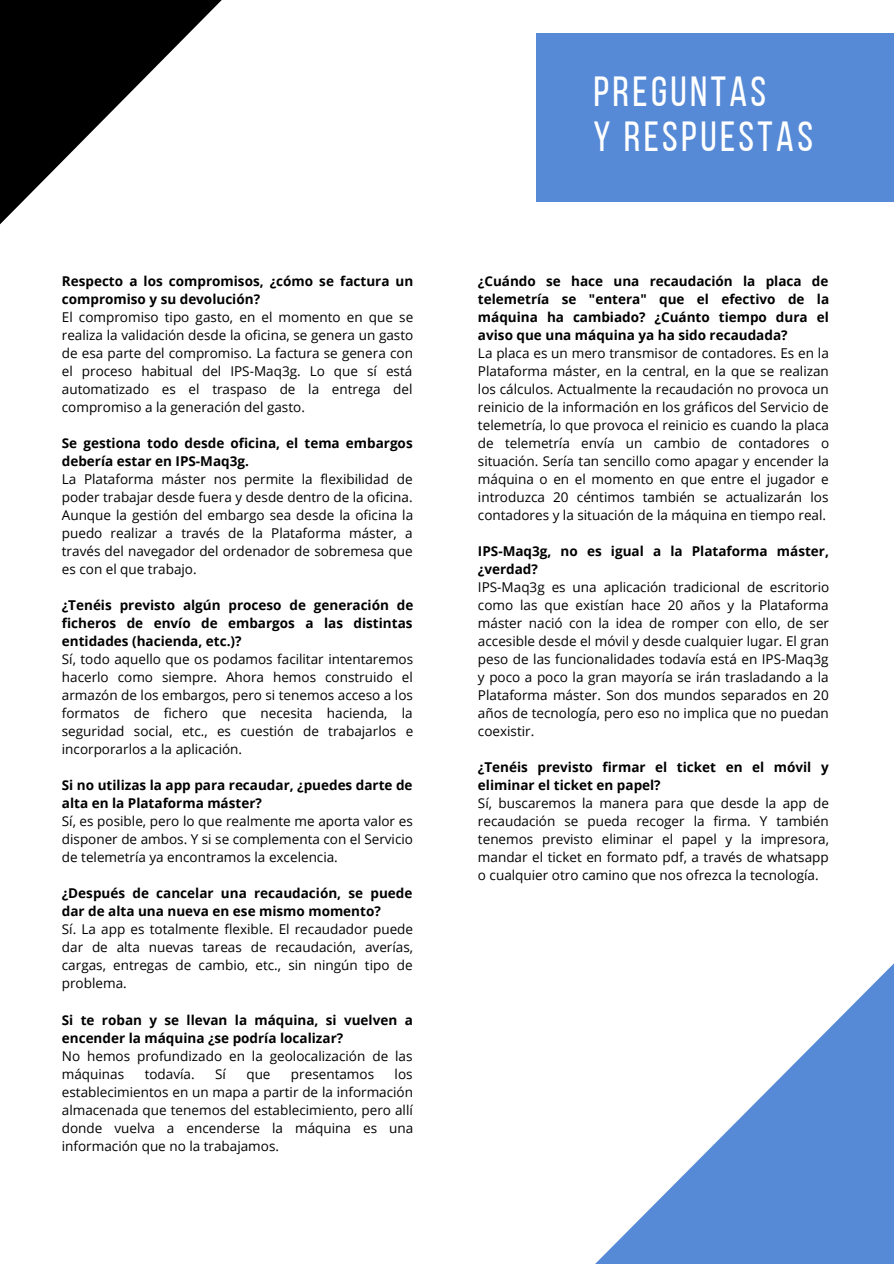
<style>
.page{position:relative;width:894px;height:1264px;background:#fff}
.page>*{position:absolute;margin:0;border:0;box-sizing:border-box;transform-origin:0 0}
.t1{font:42px "Bebas Neue";letter-spacing:.08em;color:#fff}
.t2{font:13.5px/18px "Open Sans";color:#000;text-align:justify}
.t3{font:700 13.5px/18px "Open Sans";color:#000}
</style>
<div class="page">
<svg style="left:0;top:0;width:222px;height:225px;fill:#000"></svg>
<div style="left:536px;top:34px;width:357px;height:168px;background:#568ad6"></div>
<svg style="left:596px;top:964px;width:297px;height:299px"></svg>
<p class="t3" style="left:62px;top:271px;width:353px">Respecto a los compromisos, ¿cómo se factura un compromiso y su devolución?</p>
<p class="t2" style="left:62px;top:307px;width:353px">El compromiso tipo gasto, en el momento en que se realiza la validación desde la oficina, se genera un gasto de esa parte del compromiso. La factura se genera con el proceso habitual del IPS-Maq3g. Lo que sí está automatizado es el traspaso de la entrega del compromiso a la generación del gasto.</p>
<p class="t3" style="left:62px;top:433px;width:352px">Se gestiona todo desde oficina, el tema embargos debería estar en IPS-Maq3g.</p>
<p class="t2" style="left:62px;top:469px;width:353px">La Plataforma máster nos permite la flexibilidad de poder trabajar desde fuera y desde dentro de la oficina.<br>Aunque la gestión del embargo sea desde la oficina la puedo realizar a través de la Plataforma máster, a través del navegador del ordenador de sobremesa que es con el que trabajo.</p>
<p class="t3" style="left:62px;top:595px;width:353px;text-align:justify">¿Tenéis previsto algún proceso de generación de ficheros de envío de embargos a las distintas entidades (hacienda, etc.)?</p>
<p class="t2" style="left:62px;top:649px;width:353px">Sí, todo aquello que os podamos facilitar intentaremos hacerlo como siempre. Ahora hemos construido el armazón de los embargos, pero si tenemos acceso a los formatos de fichero que necesita hacienda, la seguridad social, etc., es cuestión de trabajarlos e incorporarlos a la aplicación.</p>
<p class="t3" style="left:62px;top:776px;width:352px">Si no utilizas la app para recaudar, ¿puedes darte de alta en la Plataforma máster?</p>
<p class="t2" style="left:62px;top:812px;width:352px">Sí, es posible, pero lo que realmente me aporta valor es disponer de ambos. Y si se complementa con el Servicio de telemetría ya encontramos la excelencia.</p>
<p class="t3" style="left:62px;top:884px;width:352px">¿Después de cancelar una recaudación, se puede dar de alta una nueva en ese mismo momento?</p>
<p class="t2" style="left:62px;top:920px;width:353px">Sí. La app es totalmente flexible. El recaudador puede dar de alta nuevas tareas de recaudación, averías, cargas, entregas de cambio, etc., sin ningún tipo de problema.</p>
<p class="t3" style="left:62px;top:1010px;width:352px">Si te roban y se llevan la máquina, si vuelven a encender la máquina ¿se podría localizar?</p>
<p class="t2" style="left:62px;top:1046px;width:352px">No hemos profundizado en la geolocalización de las máquinas</p>
<p class="t2" style="left:145px;top:1064px;width:51px">todavía.</p>
<p class="t2" style="left:215px;top:1064px;width:12px">Sí</p>
<p class="t2" style="left:246px;top:1064px;width:26px">que</p>
<p class="t2" style="left:291px;top:1064px;width:85px">presentamos</p>
<p class="t2" style="left:62px;top:1064px;width:353px;text-indent:332px">los establecimientos en un mapa a partir de la información almacenada que tenemos del establecimiento, pero allí donde vuelva a encenderse la máquina es una información que no la trabajamos.</p>
<p class="t1" style="left:593px;top:74px;width:174px">PREGUNTAS</p>
<p class="t1" style="left:593px;top:119px;width:221px">Y RESPUESTAS</p>
<p class="t3" style="left:478px;top:271px;width:352px;text-align:justify">¿Cuándo se hace una recaudación la placa de telemetría se "entera" que el efectivo de la máquina ha cambiado? ¿Cuánto tiempo dura el aviso que una máquina ya ha sido recaudada?</p>
<p class="t2" style="left:478px;top:343px;width:352px">La placa es un mero transmisor de contadores. Es en la Plataforma máster, en la central, en la que se realizan los cálculos. Actualmente la recaudación no provoca un reinicio de la información en los gráficos del Servicio de telemetría, lo que provoca el reinicio es cuando la placa de telemetría envía un cambio de contadores o situación. Sería tan sencillo como apagar y encender la máquina o en el momento en que entre el jugador e introduzca 20 céntimos también se actualizarán los contadores y la situación de la máquina en tiempo real.</p>
<p class="t3" style="left:478px;top:541px;width:352px">IPS-Maq3g, no es igual a la Plataforma máster, ¿verdad?</p>
<p class="t2" style="left:478px;top:577px;width:353px">IPS-Maq3g es una aplicación tradicional de escritorio como las que existían hace 20 años y la Plataforma máster nació con la idea de romper con ello, de ser accesible desde el móvil y desde cualquier lugar. El gran peso de las funcionalidades todavía está en IPS-Maq3g y poco a poco la gran mayoría se irán trasladando a la Plataforma máster. Son dos mundos separados en 20 años de tecnología, pero eso no implica que no puedan coexistir.</p>
<p class="t3" style="left:478px;top:758px;width:352px">¿Tenéis previsto firmar el ticket en el móvil y eliminar el ticket en papel?</p>
<p class="t2" style="left:478px;top:794px;width:352px">Sí, buscaremos la manera para que desde la app de recaudación se pueda recoger la firma. Y también tenemos previsto eliminar el papel y la impresora, mandar el ticket en formato pdf, a través de whatsapp o cualquier otro camino que nos ofrezca la tecnología.</p>
</div>
